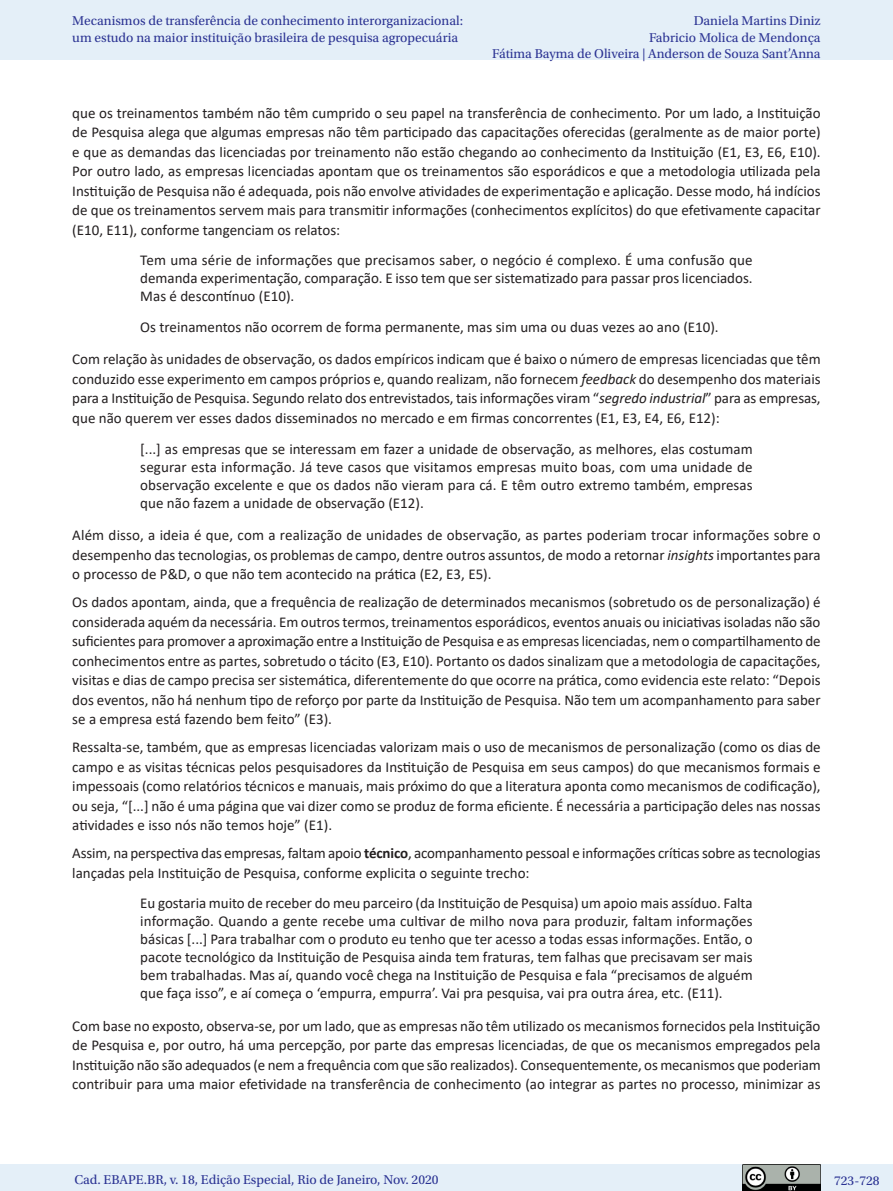
<style>
.page{position:relative;width:893px;height:1191px;background:#fff}
.page>*{position:absolute;margin:0;border:0;box-sizing:border-box;transform-origin:0 0}
._06_0_texto{font:15px/19.5px "Calibri";color:#231f20;text-align:justify}
._06_2_citação{font:15px/18px "Calibri";color:#231f20;text-align:justify}
.t1{font:13.5px/16.5px "Utopia Std";color:#2b3393}
.s1{font-style:italic}
.s2{font-weight:700}
</style>
<div class="page">
<div style="left:0;top:0;width:893px;height:60px;background:#e4eff8"></div>
<div style="left:0;top:1164px;width:893px;height:27px;background:#e4eff8"></div>
<img style="left:743px;top:1164px;width:78px;height:27px">
<p class="t1" style="left:72px;top:13px;width:392px">Mecanismos de transferência de conhecimento interorganizacional: um estudo na maior instituição brasileira de pesquisa agropecuária</p>
<p class="t1" style="left:492px;top:13px;width:330px;text-align:right">Daniela Martins Diniz<br>Fabricio Molica de Mendonça<br>Fátima Bayma de Oliveira | Anderson de Souza Sant’Anna</p>
<p class="_06_0_texto" style="left:72px;top:102px;width:750px">que os treinamentos também não têm cumprido o seu papel na transferência de conhecimento. Por um lado, a Instituição de Pesquisa alega que algumas empresas não têm participado das capacitações oferecidas (geralmente as de maior porte) e que as demandas das licenciadas por treinamento não estão chegando ao conhecimento da Instituição (E1, E3, E6, E10).<br>Por outro lado, as empresas licenciadas apontam que os treinamentos são esporádicos e que a metodologia utilizada pela Instituição de Pesquisa não é adequada, pois não envolve atividades de experimentação e aplicação. Desse modo, há indícios de que os treinamentos servem mais para transmitir informações (conhecimentos explícitos) do que efetivamente capacitar (E10, E11), conforme tangenciam os relatos:</p>
<p class="_06_2_citação" style="left:140px;top:251px;width:614px">Tem uma série de informações que precisamos saber, o negócio é complexo. É uma confusão que demanda experimentação, comparação. E isso tem que ser sistematizado para passar pros licenciados.<br>Mas é descontínuo (E10).</p>
<p class="_06_2_citação" style="left:140px;top:318px;width:580px">Os treinamentos não ocorrem de forma permanente, mas sim uma ou duas vezes ao ano (E10).</p>
<p class="_06_0_texto" style="left:72px;top:349px;width:750px">Com relação às unidades de observação, os dados empíricos indicam que é baixo o número de empresas licenciadas que têm conduzido esse experimento em campos próprios e, quando realizam, não fornecem <span class="s1">feedback</span> do desempenho dos materiais para a Instituição de Pesquisa. Segundo relato dos entrevistados, tais informações viram “<span class="s1">segredo industrial</span>” para as empresas, que não querem ver esses dados disseminados no mercado e em firmas concorrentes (E1, E3, E4, E6, E12):</p>
<p class="_06_2_citação" style="left:140px;top:439px;width:614px">[...] as empresas que se interessam em fazer a unidade de observação, as melhores, elas costumam segurar esta informação. Já teve casos que visitamos empresas muito boas, com uma unidade de observação excelente e que os dados não vieram para cá. E têm outro extremo também, empresas que não fazem a unidade de observação (E12).</p>
<p class="_06_0_texto" style="left:72px;top:525px;width:750px">Além disso, a ideia é que, com a realização de unidades de observação, as partes poderiam trocar informações sobre o desempenho das tecnologias, os problemas de campo, dentre outros assuntos, de modo a retornar <span class="s1">insights</span> importantes para o processo de P&amp;D, o que não tem acontecido na prática (E2, E3, E5).</p>
<p class="_06_0_texto" style="left:72px;top:592px;width:750px">Os dados apontam, ainda, que a frequência de realização de determinados mecanismos (sobretudo os de personalização) é considerada aquém da necessária. Em outros termos, treinamentos esporádicos, eventos anuais ou iniciativas isoladas não são suficientes para promover a aproximação entre a Instituição de Pesquisa e as empresas licenciadas, nem o compartilhamento de conhecimentos entre as partes, sobretudo o tácito (E3, E10). Portanto os dados sinalizam que a metodologia de capacitações, visitas e dias de campo precisa ser sistemática, diferentemente do que ocorre na prática, como evidencia este relato: “Depois dos eventos, não há nenhum tipo de reforço por parte da Instituição de Pesquisa. Não tem um acompanhamento para saber se a empresa está fazendo bem feito” (E3).</p>
<p class="_06_0_texto" style="left:72px;top:737px;width:750px">Ressalta-se, também, que as empresas licenciadas valorizam mais o uso de mecanismos de personalização (como os dias de campo e as visitas técnicas pelos pesquisadores da Instituição de Pesquisa em seus campos) do que mecanismos formais e impessoais (como relatórios técnicos e manuais, mais próximo do que a literatura aponta como mecanismos de codificação), ou seja, “[...] não é uma página que vai dizer como se produz de forma eficiente. É necessária a participação deles nas nossas atividades e isso nós não temos hoje” (E1).</p>
<p class="_06_0_texto" style="left:72px;top:843px;width:750px">Assim, na perspectiva das empresas, faltam apoio <span class="s2">técnico</span>, acompanhamento pessoal e informações críticas sobre as tecnologias lançadas pela Instituição de Pesquisa, conforme explicita o seguinte trecho:</p>
<p class="_06_2_citação" style="left:140px;top:894px;width:614px">Eu gostaria muito de receber do meu parceiro (da Instituição de Pesquisa) um apoio mais assíduo. Falta informação. Quando a gente recebe uma cultivar de milho nova para produzir, faltam informações básicas [...] Para trabalhar com o produto eu tenho que ter acesso a todas essas informações. Então, o pacote tecnológico da Instituição de Pesquisa ainda tem fraturas, tem falhas que precisavam ser mais bem trabalhadas. Mas aí, quando você chega na Instituição de Pesquisa e fala “precisamos de alguém que faça isso”, e aí começa o ‘empurra, empurra’. Vai pra pesquisa, vai pra outra área, etc. (E11).</p>
<p class="_06_0_texto" style="left:72px;top:1015px;width:750px">Com base no exposto, observa-se, por um lado, que as empresas não têm utilizado os mecanismos fornecidos pela Instituição de Pesquisa e, por outro, há uma percepção, por parte das empresas licenciadas, de que os mecanismos empregados pela Instituição não são adequados (e nem a frequência com que são realizados). Consequentemente, os mecanismos que poderiam contribuir para uma maior efetividade na transferência de conhecimento (ao integrar as partes no processo, minimizar as</p>
<p class="t1" style="left:74px;top:1171px;width:366px">Cad. EBAPE.BR, v. 18, Edição Especial, Rio de Janeiro, Nov. 2020</p>
<p class="t1" style="left:834px;top:1172px;width:47px">723-728</p>
</div>
